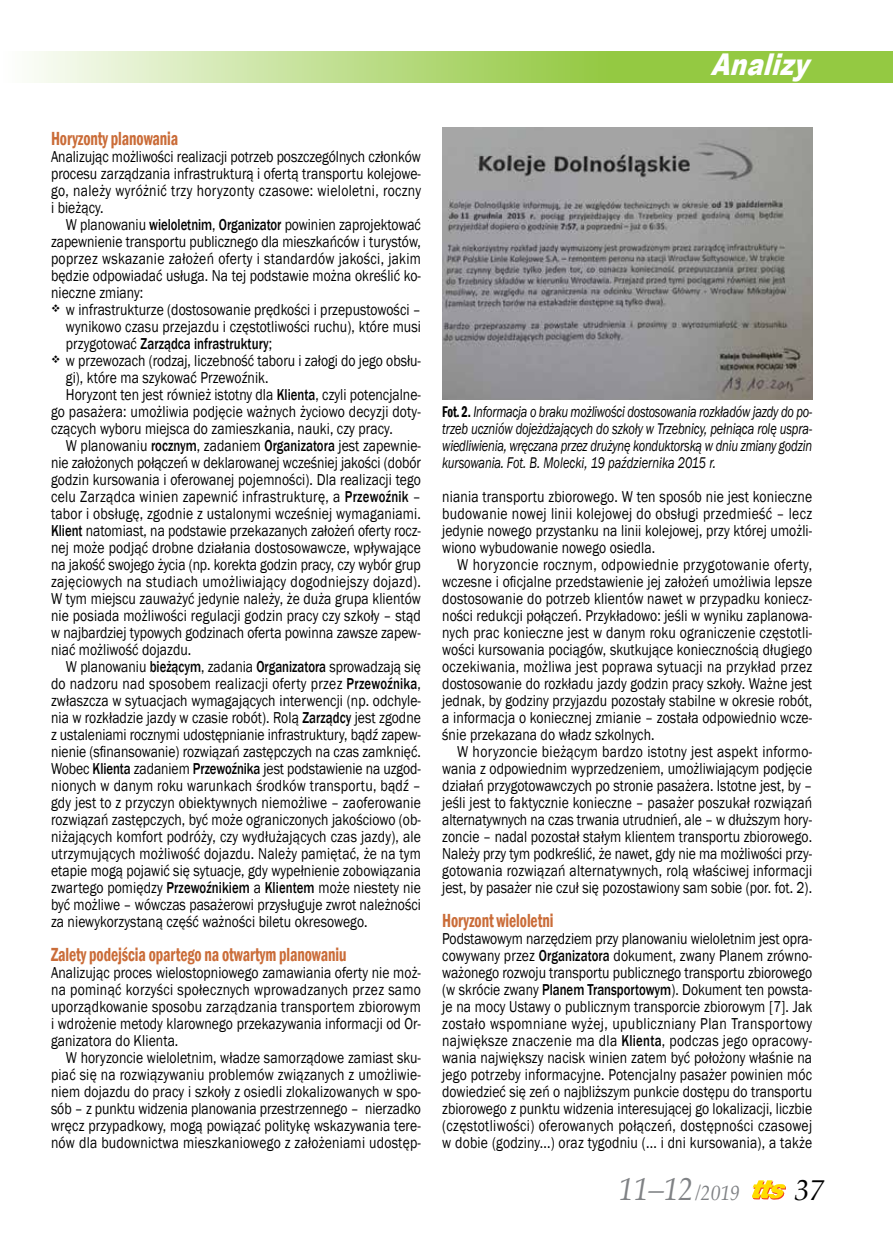
<style>
.page{position:relative;width:893px;height:1251px;background:#fff}
.page>*{position:absolute;margin:0;border:0;box-sizing:border-box;transform-origin:0 0}
.t1{font:italic 33px "Palatino Linotype";color:#808285;scale:.91 1}
.t2{font:italic 900 30px "Arial";color:#fff;scale:.8 1}
.t3{font:italic 30px "Palatino Linotype";color:#000}
.t4{font:600 condensed 19.5px "Franklin Gothic";letter-spacing:-.005em;color:#ca6c38;scale:.8 1}
.t5{font:16.2px/17px "Franklin Gothic";letter-spacing:.005em;color:#000;text-align:justify;scale:.84 1}
.t6{font:16.2px "Franklin Gothic";letter-spacing:.025em;color:#000;scale:.84 1}
.t7{font:500 16.2px "Franklin Gothic";letter-spacing:.005em;color:#000;scale:.78 1}
.t8{font:italic 15.9px/17px "Franklin Gothic";letter-spacing:-.005em;color:#000;text-align:justify;scale:.78 1}
.s1{font-weight:500}
.s2{font-weight:400}
.s3{font-weight:600;font-style:normal;font-stretch:condensed}
.s4{font-size:21.45px}
</style>
<div class="page">
<svg style="left:32px;top:51px;width:861px;height:32px;background:#b4d97b"></svg>
<svg style="left:752px;top:1180px;width:34px;height:19px"></svg>
<img style="left:442px;top:128px;width:370px;height:271px">
<p class="t4" style="left:51px;top:125px;width:161px">Horyzonty planowania</p>
<p class="t5" style="left:51px;top:148px;width:442px">Analizując możliwości realizacji potrzeb poszczególnych członków procesu zarządzania infrastrukturą i ofertą transportu kolejowe&shy;go, należy wyróżnić trzy horyzonty czasowe: wieloletni, roczny i bieżący.</p>
<p class="t5" style="left:51px;top:216px;width:442px;text-indent:15px">W planowaniu <span class="s1">wieloletnim</span>, <span class="s1">Organizator</span> powinien zaprojektować zapewnienie transportu publicznego dla mieszkańców i turystów, poprzez wskazanie założeń oferty i standardów jakości, jakim będzie odpowiadać usługa. Na tej podstawie można określić ko&shy;nieczne zmiany:</p>
<p class="t5" style="left:66px;top:301px;width:424px">w infrastrukturze (dostosowanie prędkości i przepustowości –</p>
<p class="t5" style="left:66px;top:318px;width:424px">wynikowo czasu przejazdu i częstotliwości ruchu), które musi</p>
<p class="t7" style="left:66px;top:333px;width:266px"><span class="s2">przygotować</span> Zarządca infrastruktury<span class="s2">;</span></p>
<p class="t5" style="left:66px;top:352px;width:424px">w przewozach (rodzaj, liczebność taboru i załogi do jego obsłu-</p>
<p class="t5" style="left:66px;top:369px;width:243px">gi), które ma szykować Przewoźnik.</p>
<p class="t5" style="left:66px;top:386px;width:424px">Horyzont ten jest również istotny dla <span class="s1">Klienta</span>, czyli potencjalne-</p>
<p class="t5" style="left:51px;top:403px;width:442px">go pasażera: umożliwia podjęcie ważnych życiowo decyzji doty-</p>
<p class="t5" style="left:51px;top:420px;width:408px">czących wyboru miejsca do zamieszkania, nauki, czy pracy.</p>
<p class="t5" style="left:66px;top:437px;width:424px">W planowaniu <span class="s1">rocznym</span>, zadaniem <span class="s1">Organizatora</span> jest zapewnie-</p>
<p class="t5" style="left:51px;top:454px;width:442px">nie założonych połączeń w deklarowanej wcześniej jakości (dobór</p>
<p class="t5" style="left:51px;top:471px;width:442px">godzin kursowania i oferowanej pojemności). Dla realizacji tego</p>
<p class="t5" style="left:51px;top:488px;width:442px">celu Zarządca winien zapewnić infrastrukturę, a <span class="s1">Przewoźnik</span> –</p>
<p class="t5" style="left:51px;top:505px;width:442px">tabor i obsługę, zgodnie z ustalonymi wcześniej wymaganiami.</p>
<p class="t5" style="left:51px;top:522px;width:442px"><span class="s1">Klient</span> natomiast, na podstawie przekazanych założeń oferty rocz-</p>
<p class="t5" style="left:51px;top:539px;width:442px">nej może podjąć drobne działania dostosowawcze, wpływające</p>
<p class="t5" style="left:51px;top:556px;width:442px">na jakość swojego życia (np. korekta godzin pracy, czy wybór grup</p>
<p class="t6" style="left:51px;top:571px;width:442px">zajęciowych na studiach umożliwiający dogodniejszy dojazd).</p>
<p class="t5" style="left:51px;top:590px;width:442px">W tym miejscu zauważyć jedynie należy, że duża grupa klientów</p>
<p class="t5" style="left:51px;top:607px;width:442px">nie posiada możliwości regulacji godzin pracy czy szkoły – stąd</p>
<p class="t5" style="left:51px;top:624px;width:442px">w najbardziej typowych godzinach oferta powinna zawsze zapew-</p>
<p class="t5" style="left:51px;top:641px;width:169px">niać możliwość dojazdu.</p>
<p class="t5" style="left:66px;top:658px;width:424px">W planowaniu <span class="s1">bieżącym</span>, zadania <span class="s1">Organizatora</span> sprowadzają się</p>
<p class="t5" style="left:51px;top:675px;width:442px">do nadzoru nad sposobem realizacji oferty przez <span class="s1">Przewoźnika</span>,</p>
<p class="t5" style="left:51px;top:692px;width:442px">zwłaszcza w sytuacjach wymagających interwencji (np. odchyle-</p>
<p class="t5" style="left:51px;top:709px;width:442px">nia w rozkładzie jazdy w czasie robót). Rolą <span class="s1">Zarządcy</span> jest zgodne</p>
<p class="t5" style="left:51px;top:726px;width:442px">z ustaleniami rocznymi udostępnianie infrastruktury, bądź zapew-</p>
<p class="t5" style="left:51px;top:743px;width:442px">nienie (sfinansowanie) rozwiązań zastępczych na czas zamknięć.</p>
<p class="t5" style="left:51px;top:760px;width:442px">Wobec <span class="s1">Klienta</span> zadaniem <span class="s1">Przewoźnika</span> jest podstawienie na uzgod-</p>
<p class="t5" style="left:51px;top:777px;width:442px">nionych w danym roku warunkach środków transportu, bądź –</p>
<p class="t5" style="left:51px;top:794px;width:442px">gdy jest to z przyczyn obiektywnych niemożliwe – zaoferowanie</p>
<p class="t5" style="left:51px;top:811px;width:442px">rozwiązań zastępczych, być może ograniczonych jakościowo (ob-</p>
<p class="t5" style="left:51px;top:828px;width:442px">niżających komfort podróży, czy wydłużających czas jazdy), ale</p>
<p class="t5" style="left:51px;top:844px;width:442px">utrzymujących możliwość dojazdu. Należy pamiętać, że na tym</p>
<p class="t5" style="left:51px;top:861px;width:442px">etapie mogą pojawić się sytuacje, gdy wypełnienie zobowiązania</p>
<p class="t5" style="left:51px;top:878px;width:442px">zwartego pomiędzy <span class="s1">Przewoźnikiem</span> a <span class="s1">Klientem</span> może niestety nie</p>
<p class="t5" style="left:51px;top:895px;width:442px">być możliwe – wówczas pasażerowi przysługuje zwrot należności</p>
<p class="t5" style="left:51px;top:912px;width:378px">za niewykorzystaną część ważności biletu okresowego.</p>
<p class="t4" style="left:51px;top:940px;width:371px">Zalety podejścia opartego na otwartym planowaniu</p>
<p class="t5" style="left:51px;top:963px;width:442px">Analizując proces wielostopniowego zamawiania oferty nie moż&shy;na pominąć korzyści społecznych wprowadzanych przez samo uporządkowanie sposobu zarządzania transportem zbiorowym i wdrożenie metody klarownego przekazywania informacji od Or&shy;ganizatora do Klienta.</p>
<p class="t5" style="left:51px;top:1048px;width:442px;text-indent:15px">W horyzoncie wieloletnim, władze samorządowe zamiast sku&shy;piać się na rozwiązywaniu problemów związanych z umożliwie&shy;niem dojazdu do pracy i szkoły z osiedli zlokalizowanych w spo&shy;sób – z punktu widzenia planowania przestrzennego – nierzadko wręcz przypadkowy, mogą powiązać politykę wskazywania tere&shy;nów dla budownictwa mieszkaniowego z założeniami udostęp-</p>
<h2 class="t2" style="left:710px;top:43px;width:137px">Analizy</h2>
<p class="t8" style="left:442px;top:403px;width:476px"><span class="s3">Fot. 2.</span> Informacja o braku możliwości dostosowania rozkładów jazdy do po&shy;trzeb uczniów dojeżdżających do szkoły w Trzebnicy, pełniąca rolę uspra&shy;wiedliwienia, wręczana przez drużynę konduktorską w dniu zmiany godzin kursowania. Fot. B. Molecki, 19 października 2015 r.</p>
<p class="t5" style="left:442px;top:488px;width:442px">niania transportu zbiorowego. W ten sposób nie jest konieczne budowanie nowej linii kolejowej do obsługi przedmieść – lecz jedynie nowego przystanku na linii kolejowej, przy której umożli&shy;wiono wybudowanie nowego osiedla.</p>
<p class="t5" style="left:442px;top:556px;width:442px;text-indent:15px">W horyzoncie rocznym, odpowiednie przygotowanie oferty, wczesne i oficjalne przedstawienie jej założeń umożliwia lepsze dostosowanie do potrzeb klientów nawet w przypadku koniecz&shy;ności redukcji połączeń. Przykładowo: jeśli w wyniku zaplanowa&shy;nych prac konieczne jest w danym roku ograniczenie częstotli&shy;wości kursowania pociągów, skutkujące koniecznością długiego oczekiwania, możliwa jest poprawa sytuacji na przykład przez dostosowanie do rozkładu jazdy godzin pracy szkoły. Ważne jest jednak, by godziny przyjazdu pozostały stabilne w okresie robót, a informacja o koniecznej zmianie – została odpowiednio wcze&shy;śnie przekazana do władz szkolnych.</p>
<p class="t5" style="left:442px;top:743px;width:442px;text-indent:15px">W horyzoncie bieżącym bardzo istotny jest aspekt informo&shy;wania z odpowiednim wyprzedzeniem, umożliwiającym podjęcie działań przygotowawczych po stronie pasażera. Istotne jest, by – jeśli jest to faktycznie konieczne – pasażer poszukał rozwiązań alternatywnych na czas trwania utrudnień, ale – w dłuższym hory&shy;zoncie – nadal pozostał stałym klientem transportu zbiorowego.<br>Należy przy tym podkreślić, że nawet, gdy nie ma możliwości przy&shy;gotowania rozwiązań alternatywnych, rolą właściwej informacji jest, by pasażer nie czuł się pozostawiony sam sobie (por. fot. 2).</p>
<p class="t4" style="left:442px;top:906px;width:141px">Horyzont wieloletni</p>
<p class="t5" style="left:442px;top:929px;width:442px">Podstawowym narzędziem przy planowaniu wieloletnim jest opra&shy;cowywany przez <span class="s1">Organizatora</span> dokument, zwany Planem zrówno&shy;ważonego rozwoju transportu publicznego transportu zbiorowego (w skrócie zwany <span class="s1">Planem Transportowym</span>). Dokument ten powsta&shy;je na mocy Ustawy o publicznym transporcie zbiorowym [7]. Jak zostało wspomniane wyżej, upubliczniany Plan Transportowy największe znaczenie ma dla <span class="s1">Klienta</span>, podczas jego opracowy&shy;wania największy nacisk winien zatem być położony właśnie na jego potrzeby informacyjne. Potencjalny pasażer powinien móc dowiedzieć się zeń o najbliższym punkcie dostępu do transportu zbiorowego z punktu widzenia interesującej go lokalizacji, liczbie (częstotliwości) oferowanych połączeń, dostępności czasowej w dobie (godziny...) oraz tygodniu (... i dni kursowania), a także</p>
<h1 class="t1" style="left:618px;top:1164px;width:135px">11–12 <span class="s4">/2019</span></h1>
<h2 class="t3" style="left:795px;top:1167px;width:31px">37</h2>
</div>
